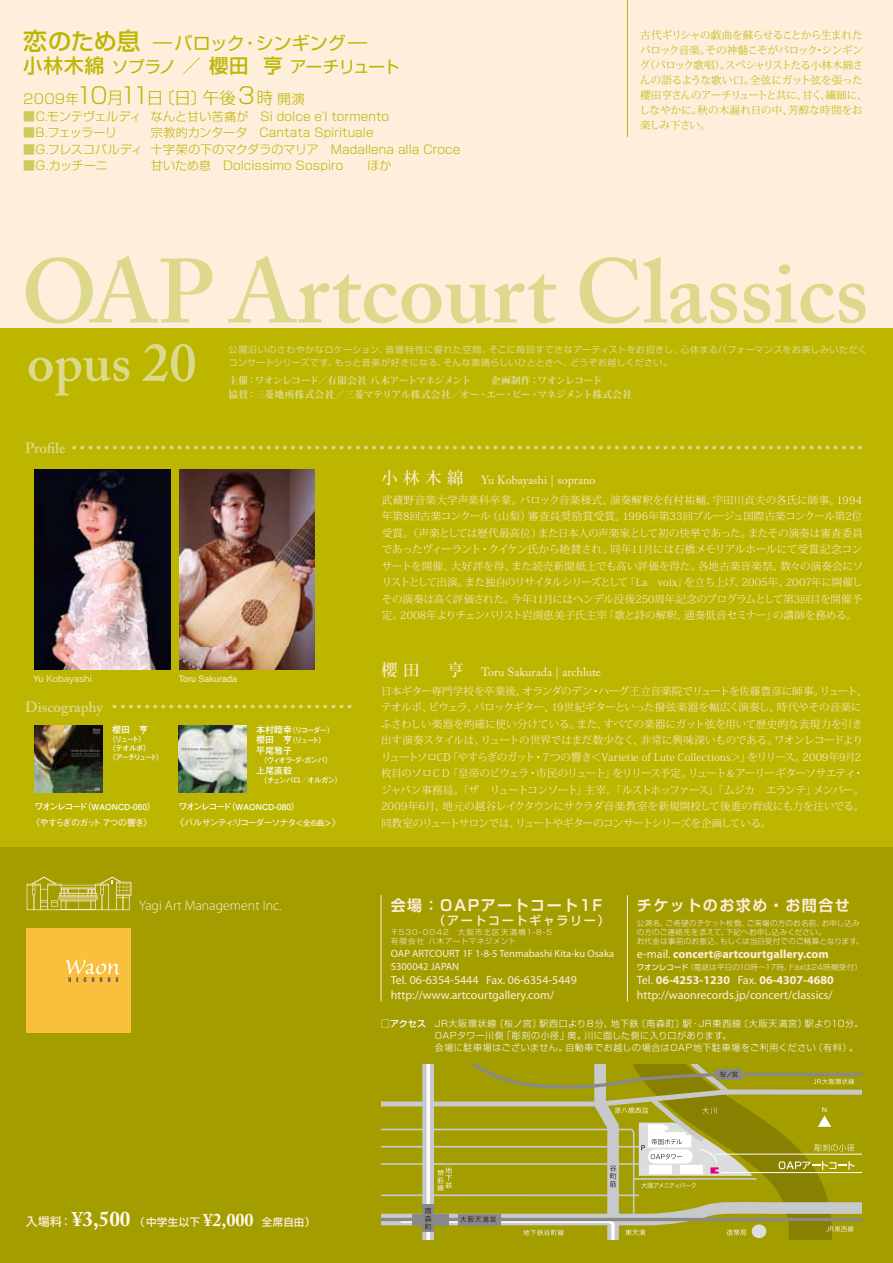
<style>
.page{position:relative;width:893px;height:1263px;background:#fff}
.page>*{position:absolute;margin:0;border:0;box-sizing:border-box;transform-origin:0 0}
.t1{font:600 90px "Adobe Caslon Pro";color:#ddd98c}
.t2{font:600 54px "Adobe Caslon Pro";color:#ddd98c}
.t3{font:18px "Shin Go Pr 5";letter-spacing:-.02em;color:#bcb600;scale:1.5 1}
.t4{font:16.5px/31.5px "Shin Go Pr 5";letter-spacing:-.055em;color:#bcb600}
.t5{font:600 15px "Adobe Caslon Pro";color:#ddd98c}
.t6{font:700 15px "Shin Go Pr 5 De";letter-spacing:.1em;color:#feeedc}
.t7{font:300 13.8px "Myriad Pro";color:#feeedc}
.t8{font:300 12px "Shin Go Pr 5";letter-spacing:.005em;color:#bcb600}
.t9{font:12px/14.4px "Myriad Pro";color:#feeedc}
.t10{font:12px "Adobe Caslon Pro";color:#feeedc}
.t11{font:700 12px "Myriad Pro";color:#feeedc}
.t12{font:500 12px "Shin Go Pr 5";letter-spacing:.14em;color:#feeedc}
.t13{font:300 10.5px/16.5px "Koz Min Pro";letter-spacing:-.02em;color:#feeedc;text-align:justify}
.t14{font:300 10.5px/15px "Koz Min Pro";letter-spacing:-.025em;color:#bcb600}
.t15{font:10.5px/12.6px "Myriad Pro";color:#feeedc}
.t16{font:500 10.5px "Shin Go Pr 5";letter-spacing:.03em;color:#feeedc}
.t17{font:800 9.6px/13.5px "Koz Min Pro";letter-spacing:-.005em;color:#ddd98c}
.t18{font:300 9px/11.7px "Shin Go Pr 5";letter-spacing:.06em;color:#fff}
.t19{font:9px/13.5px "Shin Go Pr 5";letter-spacing:.045em;color:#ddd98c}
.t20{font:700 9px "Futo Go B101 Pr 5";letter-spacing:-.11em;color:#feeedc}
.t21{font:700 9px "Futo Go B101 Pr 5";letter-spacing:-.11em;color:#feeedc;scale:.9 1}
.t22{font:9px "Helvetica";color:#feeedc}
.t23{font:700 9px "Futo Go B101 Pr 5";color:#fff}
.t24{font:9px "Hira Kaku Pro W3";color:#feeedc}
.t25{font:700 8.25px "Futo Go B101 Pr 5";color:#fff}
.t26{font:300 7.5px/9px "Shin Go Pr 5";letter-spacing:.04em;color:#feeedc}
.t27{font:700 7.5px/9px "Futo Go B101 Pr 5";letter-spacing:-.15em;color:#fff}
.t28{font:300 7.5px/9px "Shin Go Pr 5";letter-spacing:.135em;color:#feeedc}
.t29{font:700 7.5px "Futo Go B101 Pr 5";letter-spacing:-.09em;color:#fff}
.s1{font-weight:500;font-size:24px}
.s2{font-weight:500;font-size:23.25px}
.s3{font-weight:500;font-size:19.5px}
.s4{font-weight:300;font-size:13.5px}
.s5{font-weight:300;font-size:22.5px}
.s6{font-weight:300}
.s7{color:#d0ca5b}
.s8{font-family:"Koz Min Pro";font-weight:500;font-size:16.5px}
.s9{font-family:"Helvetica"}
.s10{font-size:9px}
.s11{font-size:7.95px}
.s12{font-weight:400}
.s13{font-weight:500}
.s14{font-weight:700}
.s15{font-size:11.7px}
.s16{font-family:"Adobe Caslon Pro";font-weight:700;font-size:21px;color:#fff8ef}
.s17{font-family:"Adobe Caslon Pro";font-weight:700;font-size:18px;color:#fff8ef}
</style>
<div class="page">
<div style="left:0;top:0;width:893px;height:429px;background:#feeedc"></div>
<div style="left:0;top:329px;width:893px;height:934px;background:#bcb600"></div>
<div style="left:0;top:847px;width:893px;height:416px;background:#a39d00"></div>
<svg style="left:381px;top:1064px;width:481px;height:176px"></svg>
<svg style="left:27px;top:876px;width:104px;height:34px"></svg>
<hr style="left:381px;top:895px;width:1px;height:106px;background:#feeedc">
<hr style="left:627px;top:895px;width:1px;height:106px;background:#feeedc">
<hr style="left:627px;top:0;width:1px;height:137px;background:#bcb600">
<div style="left:27px;top:929px;width:104px;height:104px;background:#fac03d"></div>
<svg style="left:66px;top:959px;width:54px;height:23px"></svg>
<img style="left:179px;top:470px;width:136px;height:200px">
<img style="left:34px;top:470px;width:136px;height:200px">
<img style="left:35px;top:725px;width:68px;height:67px">
<img style="left:179px;top:725px;width:68px;height:67px">
<h3 class="t3" style="left:23px;top:28px;width:233px"><span class="s1">恋</span><span class="s2">のため</span><span class="s1">息</span>－バロック・シンギング－</h3>
<h3 class="t4" style="left:23px;top:49px;width:378px"><span class="s3">小林木綿</span>ソプラノ <span class="s3">／ 櫻田 亨</span>アーチリュート<br><span class="s4">2009年</span><span class="s5">10</span><span class="s6">月</span><span class="s5">11</span><span class="s6">日〔日〕午後</span><span class="s5">３</span><span class="s6">時</span> <span class="s4">開演</span></h3>
<p class="t8" style="left:23px;top:106px;width:367px"><span class="s7">■</span>C.モンテヴェルディ なんと甘い苦痛が　Si dolce e'l tormento</p>
<p class="t8" style="left:23px;top:123px;width:96px"><span class="s7">■</span>B.フェッラーリ</p>
<p class="t8" style="left:151px;top:123px;width:224px">宗教的カンタータ　Cantata Spirituale</p>
<p class="t8" style="left:23px;top:139px;width:439px"><span class="s7">■</span>G.フレスコバルディ 十字架の下のマクダラのマリア　Madallena alla Croce</p>
<p class="t8" style="left:23px;top:156px;width:86px"><span class="s7">■</span>G.カッチーニ</p>
<p class="t8" style="left:151px;top:156px;width:242px">甘いため息　Dolcissimo Sospiro　　ほか</p>
<p class="t14" style="left:639px;top:27px;width:230px">古代ギリシャの戯曲を蘇らせることから生まれたバロック音楽。その神髄こそがバロック・シンギング（バロック歌唱）。スペシャリストたる小林木綿さんの語るような歌い口。全弦にガット弦を張った櫻田亨さんのアーチリュートと共に、甘く、繊細に、しなやかに。秋の木漏れ日の中、芳醇な時間をお楽しみ下さい。</p>
<h1 class="t1" style="left:21px;top:239px;width:849px">OAP Artcourt Classics</h1>
<h2 class="t2" style="left:27px;top:331px;width:171px">opus 20</h2>
<p class="t19" style="left:229px;top:342px;width:640px">公園沿いのさわやかなロケーション、音響特性に優れた空間。そこに毎回すてきなアーティストをお招きし、心休まるパフォーマンスをお楽しみいただくコンサートシリーズです。もっと音楽が好きになる、そんな素晴らしいひとときへ、どうぞお越しください。</p>
<p class="t17" style="left:229px;top:374px;width:405px">主催：ワオンレコード／有限会社 八木アートマネジメント　　企画制作：ワオンレコード<br>協賛：三菱地所株式会社／三菱マテリアル株式会社／オー・エー・ピー・マネジメント株式会社</p>
<h3 class="t5" style="left:25px;top:439px;width:839px">Profile ••••••••••••••••••••••••••••••••••••••••••••••••••••••••••••••••••••••••••••••••••••••••••••••••••</h3>
<p class="t10" style="left:381px;top:473px;width:216px"><span class="s8">小林木綿</span> Yu Kobayashi | soprano</p>
<p class="t24" style="left:33px;top:670px;width:60px"><span class="s9">Yu</span> Kobayashi</p>
<p class="t22" style="left:179px;top:671px;width:60px">Toru Sakurada</p>
<h3 class="t5" style="left:25px;top:698px;width:329px">Discography ••••••••••••••••••••••••••••••</h3>
<p class="t23" style="left:112px;top:722px;width:37px">櫻田　亨</p>
<p class="t27" style="left:108px;top:734px;width:57px">（リュート）<br>（テオルボ）<br>（アーチリュート）</p>
<p class="t25" style="left:34px;top:800px;width:123px"><span class="s10">ワオンレコード（</span>WAONCD-060<span class="s10">）</span></p>
<p class="t21" style="left:32px;top:816px;width:135px">《やすらぎのガット ７つの響き》</p>
<p class="t27" style="left:256px;top:724px;width:80px;line-height:10.8px"><span class="s10">本村睦幸</span>（リコーダー）<span class="s10">櫻田　亨</span>（リュート）</p>
<p class="t23" style="left:256px;top:743px;width:37px">平尾雅子</p>
<p class="t27" style="left:256px;top:755px;width:78px">　（ヴィオラ・ダ・ガンバ）</p>
<p class="t23" style="left:256px;top:763px;width:37px">上尾直毅</p>
<p class="t29" style="left:256px;top:774px;width:88px">　（チェンバロ／オルガン）</p>
<p class="t20" style="left:175px;top:816px;width:167px">《バルサンティ：リコーダーソナタ<span class="s11">＜全６曲＞</span>》</p>
<p class="t25" style="left:178px;top:800px;width:123px"><span class="s10">ワオンレコード（</span>WAONCD-080<span class="s10">）</span></p>
<p class="t13" style="left:382px;top:491px;width:483px">武蔵野音楽大学声楽科卒業。バロック音楽様式、演奏解釈を有村祐輔、宇田川貞夫の各氏に師事。1994年第8回古楽コンクール（山梨）審査員奨励賞受賞。1996年第33回ブルージュ国際古楽コンクール第2位受賞。（声楽としては歴代最高位）また日本人の声楽家として初の快挙であった。またその演奏は審査委員であったヴィーラント・クイケン氏から絶賛され、同年11月には石橋メモリアルホールにて受賞記念コンサートを開催、大好評を得、また読売新聞紙上でも高い評価を得た。各地古楽音楽祭、数々の演奏会にソリストとして出演。また独自のリサイタルシリーズとして「La voix」を立ち上げ、2005年、2007年に開催しその演奏は高く評価された。今年11月にはヘンデル没後250周年記念のプログラムとして第3回目を開催予定。2008年よりチェンバリスト岩渕恵美子氏主宰「歌と詩の解釈、通奏低音セミナー」の講師を務める。</p>
<p class="t10" style="left:381px;top:664px;width:222px"><span class="s8">櫻田　亨</span> Toru Sakurada | archlute</p>
<p class="t13" style="left:381px;top:682px;width:487px;text-align:left">日本ギター専門学校を卒業後、オランダのデン・ハーグ王立音楽院でリュートを佐藤豊彦に師事。リュート、テオルボ、ビウェラ、バロックギター、19世紀ギターといった撥弦楽器を幅広く演奏し、時代やその音楽にふさわしい楽器を的確に使い分けている。また、すべての楽器にガット弦を用いて歴史的な表現力を引き出す演奏スタイルは、リュートの世界ではまだ数少なく、非常に興味深いものである。ワオンレコードよりリュートソロCD「やすらぎのガット・７つの響き＜Varietie of Lute Collections＞」をリリース。2009年9月2枚目のソロＣＤ「皇帝のビウェラ・市民のリュート」をリリース予定。リュート＆アーリーギターソサエティ・ジャパン事務局。「ザ　リュートコンソート」主宰。「ルストホッファース」「ムジカ　エランテ」メンバー。2009年6月、地元の越谷レイクタウンにサクラダ音楽教室を新規開校して後進の育成にも力を注いでる。同教室のリュートサロンでは、リュートやギターのコンサートシリーズを企画している。</p>
<h3 class="t6" style="left:637px;top:893px;width:214px">チケットのお求め・お問合せ</h3>
<p class="t26" style="left:637px;top:918px;width:228px">公演名、ご希望のチケット枚数、ご来場の方のお名前、お申し込みの方のご連絡先を添えて、下記へお申し込みください。<br>お代金は事前のお振込、もしくは当日受付でのご精算となります。</p>
<p class="t11" style="left:637px;top:946px;width:193px"><span class="s12">e-mail.</span> concert@artcourtgallery.com</p>
<p class="t26" style="left:637px;top:962px;width:226px"><span class="s13">ワオンレコード</span>（電話は平日の10時～17時、Faxは24時間受付）</p>
<p class="t9" style="left:637px;top:973px;width:198px">Tel. <span class="s14">06-4253-1230</span> Fax. <span class="s14">06-4307-4680 </span>http://waonrecords.jp/concert/classics/</p>
<p class="t18" style="left:435px;top:1017px;width:430px;text-indent:-54px"><span class="s13">□アクセス</span> JR大阪環状線〔桜ノ宮〕駅西口より８分、地下鉄〔南森町〕駅・JR東西線〔大阪天満宮〕駅より10分。<br>OAPタワー川側「彫刻の小径」奥。川に面した側に入り口があります。<br>会場に駐車場はございません。自動車でお越しの場合はOAP地下駐車場をご利用ください（有料）。</p>
<h3 class="t7" style="left:139px;top:897px;width:144px">Yagi Art Management Inc.</h3>
<h3 class="t6" style="left:391px;top:893px;width:213px">会場：OAPアートコート1F</h3>
<p class="t12" style="left:433px;top:910px;width:178px">（アートコートギャラリー）</p>
<p class="t28" style="left:391px;top:926px;width:163px">〒530-0042　大阪市北区天満橋1-8-5有限会社 八木アートマネジメント</p>
<p class="t15" style="left:391px;top:947px;width:225px">OAP ARTCOURT 1F 1-8-5 Tenmabashi Kita-ku Osaka<br>5300042 JAPAN</p>
<p class="t9" style="left:391px;top:973px;width:188px">Tel. 06-6354-5444 Fax. 06-6354-5449 http://www.artcourtgallery.com/</p>
<p class="t16" style="left:26px;top:1213px;width:291px"><span class="s15">入場料：</span><span class="s16">¥3,500</span> （中学生以下 <span class="s17">¥2,000</span> 全席自由）</p>
</div>
